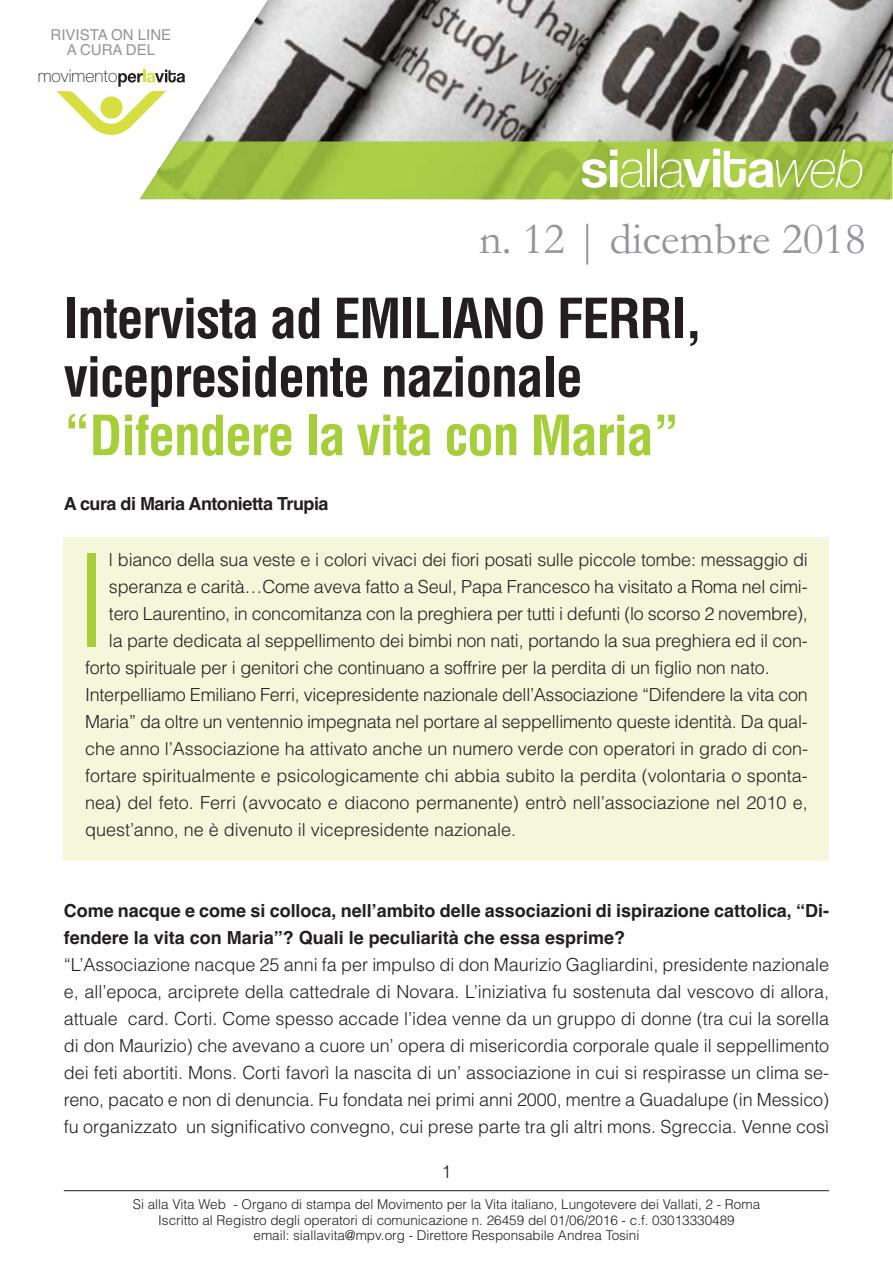
<style>
.page{position:relative;width:893px;height:1263px;background:#fff}
.page>*{position:absolute;margin:0;border:0;box-sizing:border-box;transform-origin:0 0}
.t1{font:300 130.5px "Helvetica";color:#a6ce39}
.t2{font:700 condensed 54px/58.5px "Helvetica";letter-spacing:-.025em;color:#231f20}
.t3{font:100 52.65px "Helvetica Neue";color:#fff}
.t4{font:italic 100 52.65px "Helvetica Neue";color:#fff}
.t5{font:44.85px "Garamond";color:#939598}
.t6{font:300 18px/27px "Helvetica";color:#231f20}
.t7{font:700 18px "Helvetica";letter-spacing:-.03em;color:#231f20}
.t8{font:100 17.4px "Helvetica Neue";color:#231f20}
.t9{font:15px/15px "Helvetica";color:#939598;text-align:center}
.t10{font:300 13.5px/15.8px "Helvetica";color:#231f20;text-align:center}
.s1{font-weight:700}
.s2{color:#a6ce39}
</style>
<div class="page">
<div style="left:64px;top:537px;width:765px;height:323px;background:#f4f7d9"></div>
<img style="left:143px;top:0;width:750px;height:199px">
<img style="left:140px;top:141px;width:752px;height:58px">
<svg style="left:683px;top:149px;width:91px;height:39px"></svg>
<hr style="left:64px;top:1190px;width:765px;height:1px;background:#231f20">
<svg style="left:56px;top:70px;width:129px;height:65px"></svg>
<p class="t9" style="left:51px;top:27px;width:122px">RIVISTA ON LINE<br>A CURA DEL</p>
<p class="t8" style="left:38px;top:70px;width:81px">movimento</p>
<p class="t3" style="left:580px;top:150px;width:106px"><span class="s1">si</span>alla</p>
<p class="t4" style="left:774px;top:150px;width:92px">web</p>
<p class="t5" style="left:479px;top:211px;width:388px">n. 12 | dicembre 2018</p>
<p class="t2" style="left:64px;top:290px;width:640px">Intervista ad EMILIANO FERRI, vicepresidente nazionale <span class="s2">“Difendere la vita con Maria”</span></p>
<p class="t7" style="left:64px;top:493px;width:266px">A cura di Maria Antonietta Trupia</p>
<p class="t1" style="left:73px;top:525px;width:38px">I</p>
<p class="t6" style="left:109px;top:546px;width:700px">l bianco della sua veste e i colori vivaci dei fiori posati sulle piccole tombe: messaggio di</p>
<p class="t6" style="left:109px;top:573px;width:700px">speranza e carità…Come aveva fatto a Seul, Papa Francesco ha visitato a Roma nel cimi-</p>
<p class="t6" style="left:109px;top:600px;width:700px">tero Laurentino, in concomitanza con la preghiera per tutti i defunti (lo scorso 2 novembre),</p>
<p class="t6" style="left:109px;top:627px;width:700px">la parte dedicata al seppellimento dei bimbi non nati, portando la sua preghiera ed il con-</p>
<p class="t6" style="left:85px;top:654px;width:686px">forto spirituale per i genitori che continuano a soffrire per la perdita di un figlio non nato.</p>
<p class="t6" style="left:85px;top:681px;width:724px">Interpelliamo Emiliano Ferri, vicepresidente nazionale dell’Associazione “Difendere la vita con</p>
<p class="t6" style="left:85px;top:708px;width:724px">Maria” da oltre un ventennio impegnata nel portare al seppellimento queste identità. Da qual-</p>
<p class="t6" style="left:85px;top:735px;width:724px">che anno l’Associazione ha attivato anche un numero verde con operatori in grado di con-</p>
<p class="t6" style="left:85px;top:762px;width:724px">fortare spiritualmente e psicologicamente chi abbia subito la perdita (volontaria o sponta-</p>
<p class="t6" style="left:85px;top:789px;width:724px">nea) del feto. Ferri (avvocato e diacono permanente) entrò nell’associazione nel 2010 e,</p>
<p class="t6" style="left:85px;top:816px;width:433px">quest’anno, ne è divenuto il vicepresidente nazionale.</p>
<p class="t6" style="left:64px;top:898px;width:767px"><span class="s1">Come nacque e come si colloca, nellʼambito delle associazioni di ispirazione cattolica, “Di&shy;fendere la vita con Maria”? Quali le peculiarità che essa esprime?<br></span>“L’Associazione nacque 25 anni fa per impulso di don Maurizio Gagliardini, presidente nazionale e, all’epoca, arciprete della cattedrale di Novara. L’iniziativa fu sostenuta dal vescovo di allora, attuale card. Corti. Come spesso accade l’idea venne da un gruppo di donne (tra cui la sorella di don Maurizio) che avevano a cuore un’ opera di misericordia corporale quale il seppellimento dei feti abortiti. Mons. Corti favorì la nascita di un’ associazione in cui si respirasse un clima se&shy;reno, pacato e non di denuncia. Fu fondata nei primi anni 2000, mentre a Guadalupe (in Messico) fu organizzato un significativo convegno, cui prese parte tra gli altri mons. Sgreccia. Venne così</p>
<p class="t6" style="left:441px;top:1158px;width:12px">1</p>
<p class="t10" style="left:133px;top:1196px;width:629px">Si alla Vita Web - Organo di stampa del Movimento per la Vita italiano, Lungotevere dei Vallati, 2 - Roma<br>Iscritto al Registro degli operatori di comunicazione n. 26459 del 01/06/2016 - c.f. 03013330489<br>email: siallavita@mpv.org - Direttore Responsabile Andrea Tosini</p>
</div>
